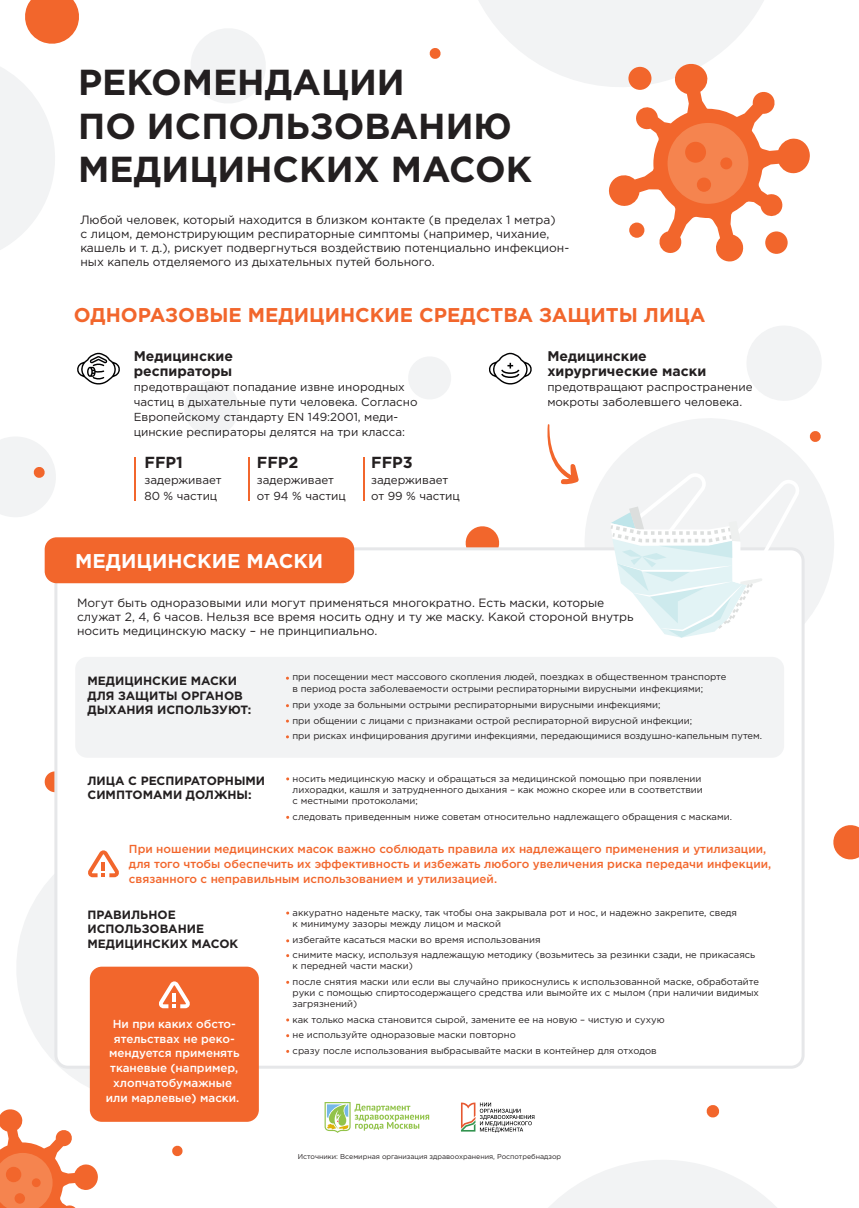
<style>
.page{position:relative;width:859px;height:1208px;background:#fff}
.page>*{position:absolute;margin:0;border:0;box-sizing:border-box;transform-origin:0 0}
.t1{font:700 36.1px/43.3px "Gotham Pro";color:#231f20}
.t2{font:700 19.9px "Gotham Pro";color:#f2662c}
.t3{font:700 19.9px "Gotham Pro";color:#fff}
.t4{font:700 16px "Gotham Pro";color:#231f20}
.t5{font:700 14px/14.9px "Gotham Pro";color:#231f20}
.t6{font:12px/14px "Gotham Pro";color:#231f20}
.t7{font:700 12px/14.4px "Gotham Pro";color:#231f20}
.t8{font:11.6px/14.9px "Gotham Pro";color:#231f20}
.t9{font:500 11.6px/14.9px "Gotham Pro";color:#f2662c}
.t10{font:500 11.6px/14.9px "Gotham Pro";color:#fff;text-align:center}
.t11{font:9.4px/15.6px "Gotham Pro";color:#231f20}
.t12{font:7px "Gotham Pro";color:#231f20}
</style>
<div class="page">
<svg style="left:17px;top:875px;width:288px;height:246px"></svg>
<svg style="left:185px;top:381px;width:54px;height:55px"></svg>
<svg style="left:191px;top:29px;width:74px;height:74px"></svg>
<svg style="left:408px;top:357px;width:43px;height:42px"></svg>
<svg style="left:747px;top:326px;width:74px;height:75px"></svg>
<svg style="left:585px;top:418px;width:249px;height:204px;fill:#f2f3f4"></svg>
<svg style="left:549px;top:1160px;width:228px;height:48px"></svg>
<svg style="left:0;top:67px;width:55px;height:183px"></svg>
<svg style="left:0;top:1108px;width:98px;height:100px"></svg>
<div style="left:6px;top:1166px;width:15px;height:16px;background:#f2662c;border-radius:50%"></div>
<div style="left:15px;top:1193px;width:10px;height:10px;background:#f2662c;border-radius:50%"></div>
<div style="left:32px;top:1178px;width:9px;height:9px;background:#f2662c;border-radius:50%"></div>
<svg style="left:479px;top:0;width:331px;height:262px"></svg>
<div style="left:667px;top:123px;width:81px;height:81px;background:#f5844f;border-radius:50%"></div>
<div style="left:628px;top:67px;width:23px;height:23px;background:#f2662c;border-radius:50%"></div>
<div style="left:629px;top:222px;width:15px;height:16px;background:#f2662c;border-radius:50%"></div>
<div style="left:765px;top:231px;width:23px;height:23px;background:#f2662c;border-radius:50%"></div>
<div style="left:685px;top:142px;width:21px;height:21px;background:#f2662c;border-radius:50%"></div>
<div style="left:697px;top:178px;width:14px;height:14px;background:#f2662c;border-radius:50%"></div>
<div style="left:720px;top:157px;width:12px;height:12px;background:#f2662c;border-radius:50%"></div>
<svg style="left:25px;top:0;width:54px;height:44px;background:#f47f4e"></svg>
<svg style="left:44px;top:771px;width:10px;height:22px"></svg>
<svg style="left:172px;top:1145px;width:11px;height:11px"></svg>
<svg style="left:429px;top:48px;width:12px;height:11px"></svg>
<svg style="left:0;top:437px;width:56px;height:80px"></svg>
<svg style="left:809px;top:430px;width:12px;height:13px"></svg>
<svg style="left:465px;top:526px;width:35px;height:21px"></svg>
<svg style="left:706px;top:1105px;width:14px;height:13px"></svg>
<svg style="left:833px;top:825px;width:26px;height:35px"></svg>
<svg style="left:461px;top:1102px;width:73px;height:30px"></svg>
<svg style="left:325px;top:1102px;width:104px;height:31px"></svg>
<div style="left:56px;top:549px;width:747px;height:518px;background:#fff;border-radius:12px"></div>
<div style="left:75px;top:657px;width:709px;height:100px;background:#f2f3f4;border-radius:12px"></div>
<svg style="left:286px;top:719px;width:3px;height:4px"></svg>
<div style="left:45px;top:537px;width:309px;height:46px;background:#f2662c;border-radius:12px"></div>
<svg style="left:607px;top:473px;width:193px;height:164px"></svg>
<svg style="left:77px;top:352px;width:43px;height:33px"></svg>
<svg style="left:489px;top:352px;width:43px;height:33px"></svg>
<svg style="left:547px;top:424px;width:32px;height:60px"></svg>
<svg style="left:88px;top:850px;width:31px;height:27px"></svg>
<div style="left:90px;top:966px;width:169px;height:155px;background:#f2662c;border-radius:12px"></div>
<svg style="left:159px;top:981px;width:31px;height:27px"></svg>
<hr style="left:135px;top:458px;width:1px;height:43px;background:#f2662c">
<hr style="left:248px;top:458px;width:2px;height:43px;background:#f2662c">
<hr style="left:363px;top:458px;width:1px;height:43px;background:#f2662c">
<h1 class="t1" style="left:78px;top:60px;width:455px">РЕКОМЕНДАЦИИ<br>ПО ИСПОЛЬЗОВАНИЮ<br>МЕДИЦИНСКИХ МАСОК</h1>
<p class="t6" style="left:80px;top:213px;width:490px">Любой человек, который находится в близком контакте (в пределах 1 метра)<br>с лицом, демонстрирующим респираторные симптомы (например, чихание, кашель и т. д.), рискует подвергнуться воздействию потенциально инфекцион&shy;ных капель отделяемого из дыхательных путей больного.</p>
<h2 class="t2" style="left:74px;top:303px;width:633px">ОДНОРАЗОВЫЕ МЕДИЦИНСКИЕ СРЕДСТВА ЗАЩИТЫ ЛИЦА</h2>
<h3 class="t5" style="left:134px;top:348px;width:101px">Медицинские респираторы</h3>
<p class="t8" style="left:134px;top:379px;width:285px">предотвращают попадание извне инородных частиц в дыхательные пути человека. Согласно Европейскому стандарту EN 149:2001, меди&shy;цинские респираторы делятся на три класса:</p>
<h3 class="t4" style="left:145px;top:453px;width:40px">FFP1</h3>
<p class="t8" style="left:145px;top:472px;width:79px;line-height:16px">задерживает<br>80 % частиц</p>
<h3 class="t4" style="left:257px;top:453px;width:43px">FFP2</h3>
<p class="t8" style="left:257px;top:472px;width:90px;line-height:16px">задерживает от 94 % частиц</p>
<h2 class="t3" style="left:75px;top:550px;width:250px">МЕДИЦИНСКИЕ МАСКИ</h2>
<h3 class="t4" style="left:371px;top:453px;width:43px">FFP3</h3>
<p class="t8" style="left:371px;top:472px;width:90px;line-height:16px">задерживает от 99 % частиц</p>
<h3 class="t5" style="left:547px;top:348px;width:160px">Медицинские хирургические маски</h3>
<p class="t8" style="left:547px;top:379px;width:207px">предотвращают распространение мокроты заболевшего человека.</p>
<p class="t6" style="left:77px;top:595px;width:558px">Могут быть одноразовыми или могут применяться многократно. Есть маски, которые служат 2, 4, 6 часов. Нельзя все время носить одну и ту же маску. Какой стороной внутрь носить медицинскую маску – не принципиально.</p>
<p class="t7" style="left:88px;top:673px;width:165px">МЕДИЦИНСКИЕ МАСКИ<br>ДЛЯ ЗАЩИТЫ ОРГАНОВ<br>ДЫХАНИЯ ИСПОЛЬЗУЮТ:</p>
<p class="t11" style="left:292px;top:671px;width:435px;line-height:12px">при посещении мест массового скопления людей, поездках в общественном транспорте в период роста заболеваемости острыми респираторными вирусными инфекциями;</p>
<p class="t11" style="left:292px;top:697px;width:471px">при уходе за больными острыми респираторными вирусными инфекциями;<br>при общении с лицами с признаками острой респираторной вирусной инфекции;<br>при рисках инфицирования другими инфекциями, передающимися воздушно-капельным путем.</p>
<p class="t7" style="left:88px;top:773px;width:179px">ЛИЦА С РЕСПИРАТОРНЫМИ<br>СИМПТОМАМИ ДОЛЖНЫ:</p>
<p class="t11" style="left:293px;top:773px;width:412px;line-height:11px">носить медицинскую маску и обращаться за медицинской помощью при появлении лихорадки, кашля и затрудненного дыхания – как можно скорее или в соответствии с местными протоколами;</p>
<p class="t11" style="left:293px;top:808px;width:441px">следовать приведенным ниже советам относительно надлежащего обращения с масками.</p>
<p class="t9" style="left:129px;top:841px;width:644px">При ношении медицинских масок важно соблюдать правила их надлежащего применения и утилизации, для того чтобы обеспечить их эффективность и избежать любого увеличения риска передачи инфекции, связанного с неправильным использованием и утилизацией.</p>
<p class="t7" style="left:88px;top:907px;width:152px">ПРАВИЛЬНОЕ<br>ИСПОЛЬЗОВАНИЕ<br>МЕДИЦИНСКИХ МАСОК</p>
<p class="t11" style="left:293px;top:907px;width:446px;line-height:11px">аккуратно наденьте маску, так чтобы она закрывала рот и нос, и надежно закрепите, сведя к минимуму зазоры между лицом и маской</p>
<p class="t11" style="left:293px;top:931px;width:464px">избегайте касаться маски во время использования<br>снимите маску, используя надлежащую методику (возьмитесь за резинки сзади, не прикасаясь</p>
<p class="t11" style="left:293px;top:958px;width:468px">к передней части маски)<br>после снятия маски или если вы случайно прикоснулись к использованной маске, обработайте</p>
<p class="t11" style="left:293px;top:987px;width:468px;line-height:11px">руки с помощью спиртосодержащего средства или вымойте их с мылом (при наличии видимых загрязнений)</p>
<p class="t11" style="left:293px;top:1011px;width:374px">как только маска становится сырой, замените ее на новую – чистую и сухую не используйте одноразовые маски повторно<br>сразу после использования выбрасывайте маски в контейнер для отходов</p>
<p class="t10" style="left:106px;top:1015px;width:135px">Ни при каких обсто&shy;ятельствах не реко&shy;мендуется применять тканевые (например, хлопчатобумажные или марлевые) маски.</p>
<p class="t12" style="left:298px;top:1152px;width:265px">Источники: Всемирная организация здравоохранения, Роспотребнадзор</p>
</div>
